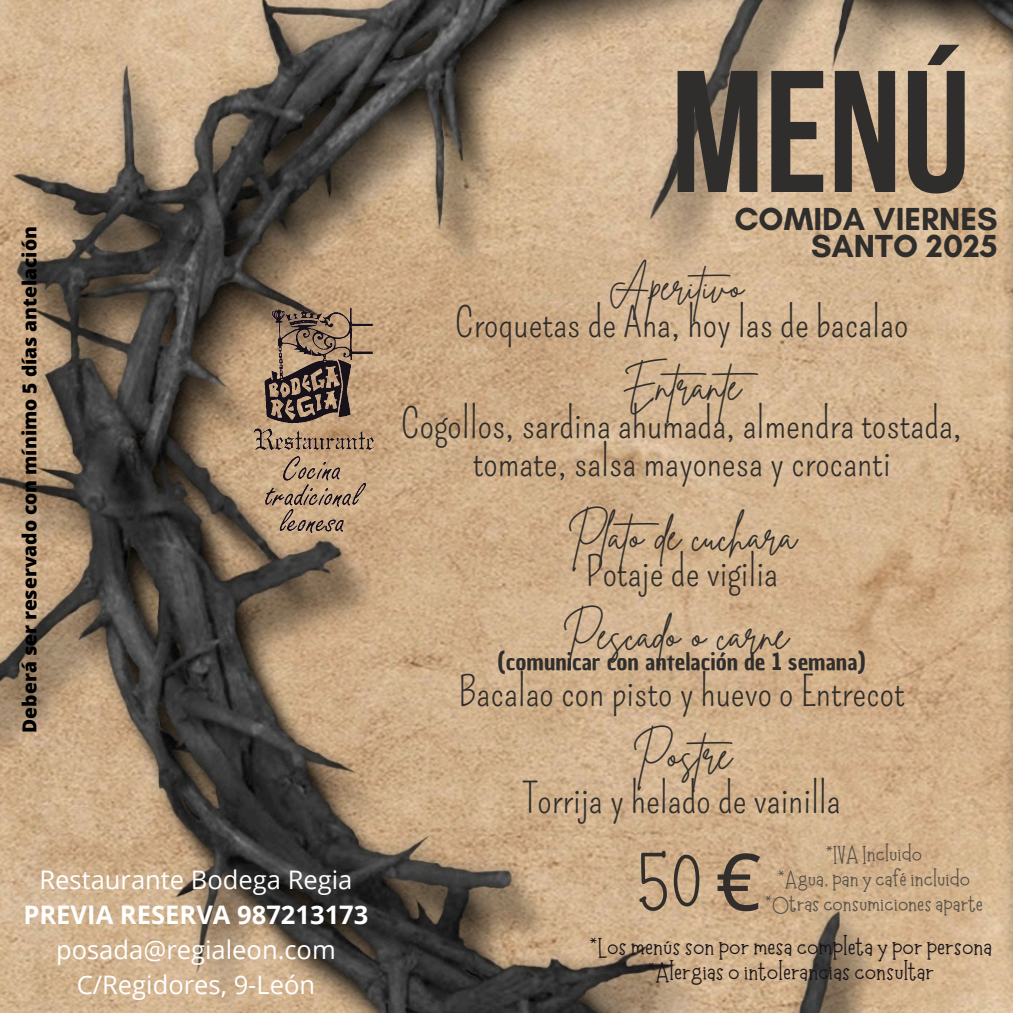
<style>
.page{position:relative;width:1013px;height:1013px;background:#fff}
.page>*{position:absolute;margin:0;border:0;box-sizing:border-box;transform-origin:0 0}
.t1{font:172.88px "Bebas Neue Cyrillic";color:#302e2c}
.t2{font:79.12px "Moonlight";color:#312e2c}
.t3{font:40.88px/37.5px "Pompiere";color:#302e2c;text-align:center}
.t4{font:40.88px "Brittany Signature";color:#302e2c}
.t5{font:38.25px "Brittany Signature";color:#302e2c}
.t6{font:700 32.5px/27.2px "Glacial Indifference";color:#302e2c;text-align:right}
.t7{font:26.12px/24.4px "Moonlight";color:#171219;text-align:center}
.t8{font:25.5px/35px "Open Sans";color:#fff;text-align:center}
.t9{font:700 25.5px "Open Sans";color:#fff}
.t10{font:23.38px/25.2px "Moonlight";color:#534e48;text-align:center}
.t11{font:23.38px "Chau Philomene One";color:#302e2c}
.t12{font:800 19.25px "Open Sans";color:#000}
.s1{font-family:"Brittany Signature"}
.s2{font-family:"Noto Sans"}
</style>
<div class="page">
<img style="left:0;top:0;width:1012px;height:1012px">
<img style="left:255px;top:308px;width:119px;height:224px">
<h2 class="t12" style="left:16px;top:732px;width:508px;rotate:-90deg">Deberá ser reservado con mínimo 5 días antelación</h2>
<h5 class="t8" style="left:39px;top:862px;width:314px">Restaurante Bodega Regia</h5>
<h5 class="t9" style="left:23px;top:897px;width:346px">PREVIA RESERVA 987213173</h5>
<h5 class="t8" style="left:56px;top:931px;width:281px">posada@regialeon.com<br>C/Regidores, 9-León</h5>
<h1 class="t1" style="left:670px;top:62px;width:301px">MENÚ</h1>
<p class="t6" style="left:734px;top:205px;width:264px">COMIDA VIERNES<br>SANTO 2025</p>
<h4 class="t5" style="left:608px;top:261px;width:136px">Aperitivo</h4>
<h4 class="t3" style="left:455px;top:304px;width:454px">Croquetas de Ana, hoy las de bacalao</h4>
<h3 class="t4" style="left:622px;top:359px;width:148px">Entrante</h3>
<h3 class="t3" style="left:401px;top:406px;width:562px">Cogollos, sardina ahumada, almendra tostada,</h3>
<h3 class="t3" style="left:473px;top:443px;width:419px">tomate, salsa mayonesa y crocanti</h3>
<h3 class="t3" style="left:567px;top:515px;width:231px"><span class="s1">Plato de cuchara<br></span>Potaje de vigilia</h3>
<h3 class="t4" style="left:562px;top:607px;width:228px">Pescado o carne</h3>
<h3 class="t11" style="left:498px;top:646px;width:369px">(comunicar con antelación de 1 semana)</h3>
<h3 class="t3" style="left:458px;top:673px;width:448px">Bacalao con pisto y huevo o Entrecot</h3>
<h6 class="t3" style="left:522px;top:730px;width:319px;line-height:46px"><span class="s1">Postre<br></span>Torrija y helado de vainilla</h6>
<h3 class="t10" style="left:764px;top:841px;width:220px">*IVA Incluido<br>*Agua, pan y café incluido *Otras consumiciones aparte</h3>
<p class="t7" style="left:589px;top:935px;width:404px">*Los menús son por mesa completa y por persona *Alergias o intolerancias consultar</p>
<h6 class="t2" style="left:636px;top:834px;width:126px">50<span class="s2">€</span></h6>
</div>
